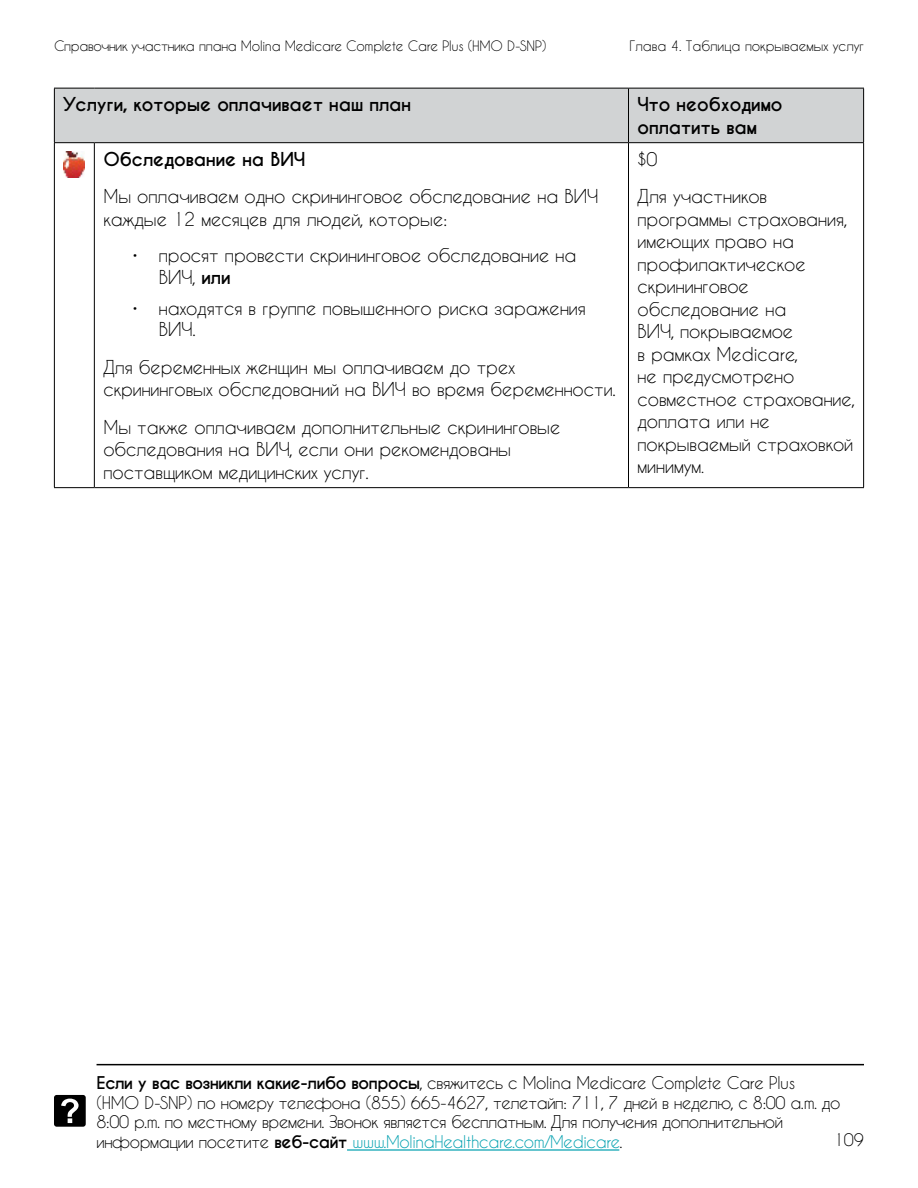
<style>
.page{position:relative;width:918px;height:1188px;background:#fff}
.page>*{position:absolute;margin:0;border:0;box-sizing:border-box;transform-origin:0 0}
.t1{font:18px/22.5px "Caviar Dreams";color:#000}
.t2{font:700 18px/22.5px "Caviar Dreams";color:#000}
.t3{font:16.5px/19.8px "Caviar Dreams";letter-spacing:-.02em;color:#000}
.t4{font:13.5px "Caviar Dreams";letter-spacing:-.02em;color:#000}
.t5{font:13.5px "Caviar Dreams";color:#000}
.s1{font-weight:700}
.s2{font-size:16.5px}
.s3{color:#00a0af}
</style>
<div class="page">
<hr style="left:347px;top:1149px;width:272px;height:2px;background:#00a0af">
<div style="left:54px;top:1095px;width:32px;height:32px;background:#000;border-radius:3px"></div>
<svg style="left:61px;top:1099px;width:18px;height:24px"></svg>
<hr style="left:97px;top:1064px;width:767px;height:1px;background:#000">
<div style="left:55px;top:89px;width:808px;height:53px;background:#d1d3d4"></div>
<hr style="left:54px;top:143px;width:1px;height:344px;background:#000">
<hr style="left:863px;top:143px;width:1px;height:344px;background:#000">
<hr style="left:54px;top:88px;width:40px;height:1px;background:#000">
<hr style="left:54px;top:88px;width:1px;height:54px;background:#000">
<hr style="left:94px;top:88px;width:535px;height:1px;background:#000">
<hr style="left:628px;top:88px;width:236px;height:1px;background:#000">
<hr style="left:628px;top:88px;width:1px;height:54px;background:#000">
<hr style="left:863px;top:88px;width:1px;height:54px;background:#000">
<hr style="left:54px;top:142px;width:40px;height:1px;background:#000">
<hr style="left:94px;top:142px;width:535px;height:1px;background:#000">
<hr style="left:628px;top:142px;width:236px;height:1px;background:#000">
<hr style="left:94px;top:143px;width:1px;height:344px;background:#000">
<hr style="left:628px;top:143px;width:1px;height:344px;background:#000">
<hr style="left:54px;top:487px;width:40px;height:1px;background:#000">
<hr style="left:94px;top:487px;width:535px;height:1px;background:#000">
<hr style="left:628px;top:487px;width:236px;height:1px;background:#000">
<img style="left:63px;top:152px;width:21px;height:26px">
<p class="t4" style="left:54px;top:38px;width:494px">Справочник участника плана Molina Medicare Complete Care Plus (HMO D-SNP)</p>
<p class="t5" style="left:630px;top:38px;width:236px">Глава 4. Таблица покрываемых услуг</p>
<p class="t2" style="left:63px;top:94px;width:349px">Услуги, которые оплачивает наш план</p>
<p class="t2" style="left:638px;top:94px;width:146px">Что необходимо оплатить вам</p>
<p class="t2" style="left:103px;top:148px;width:203px">Обследование на ВИЧ</p>
<p class="t1" style="left:103px;top:185px;width:496px">Мы оплачиваем одно скрининговое обследование на ВИЧ каждые 12 месяцев для людей, которые:</p>
<p class="t1" style="left:159px;top:244px;width:419px;line-height:21.6px;text-indent:-27px">• просят провести скрининговое обследование на<br>ВИЧ, <span class="s1">или</span></p>
<p class="t1" style="left:159px;top:297px;width:428px;line-height:21.6px;text-indent:-27px">• находятся в группе повышенного риска заражения<br>ВИЧ.</p>
<p class="t1" style="left:103px;top:355px;width:514px">Для беременных женщин мы оплачиваем до трех скрининговых обследований на ВИЧ во время беременности.</p>
<p class="t1" style="left:103px;top:415px;width:459px">Мы также оплачиваем дополнительные скрининговые обследования на ВИЧ, если они рекомендованы поставщиком медицинских услуг.</p>
<p class="t1" style="left:638px;top:147px;width:21px">$0</p>
<p class="t1" style="left:638px;top:185px;width:219px">Для участников программы страхования, имеющих право на профилактическое скрининговое обследование на<br>ВИЧ, покрываемое<br>в рамках Medicare,<br>не предусмотрено совместное страхование, доплата или не покрываемый страховкой минимум<span class="s2">.</span></p>
<p class="t3" style="left:97px;top:1072px;width:745px"><span class="s1">Если у вас возникли какие-либо вопросы</span>, свяжитесь с Molina Medicare Complete Care Plus (HMO D-SNP) по номеру телефона (855) 665-4627, телетайп: 711, 7 дней в неделю, с 8:00 a.m. до 8:00 p.m. по местному времени. Звонок является бесплатным. Для получения дополнительной информации посетите <span class="s1">веб-сайт</span> <span class="s3">www.MolinaHealthcare.com/Medicare</span>.</p>
<p class="t3" style="left:834px;top:1129px;width:32px">109</p>
</div>
